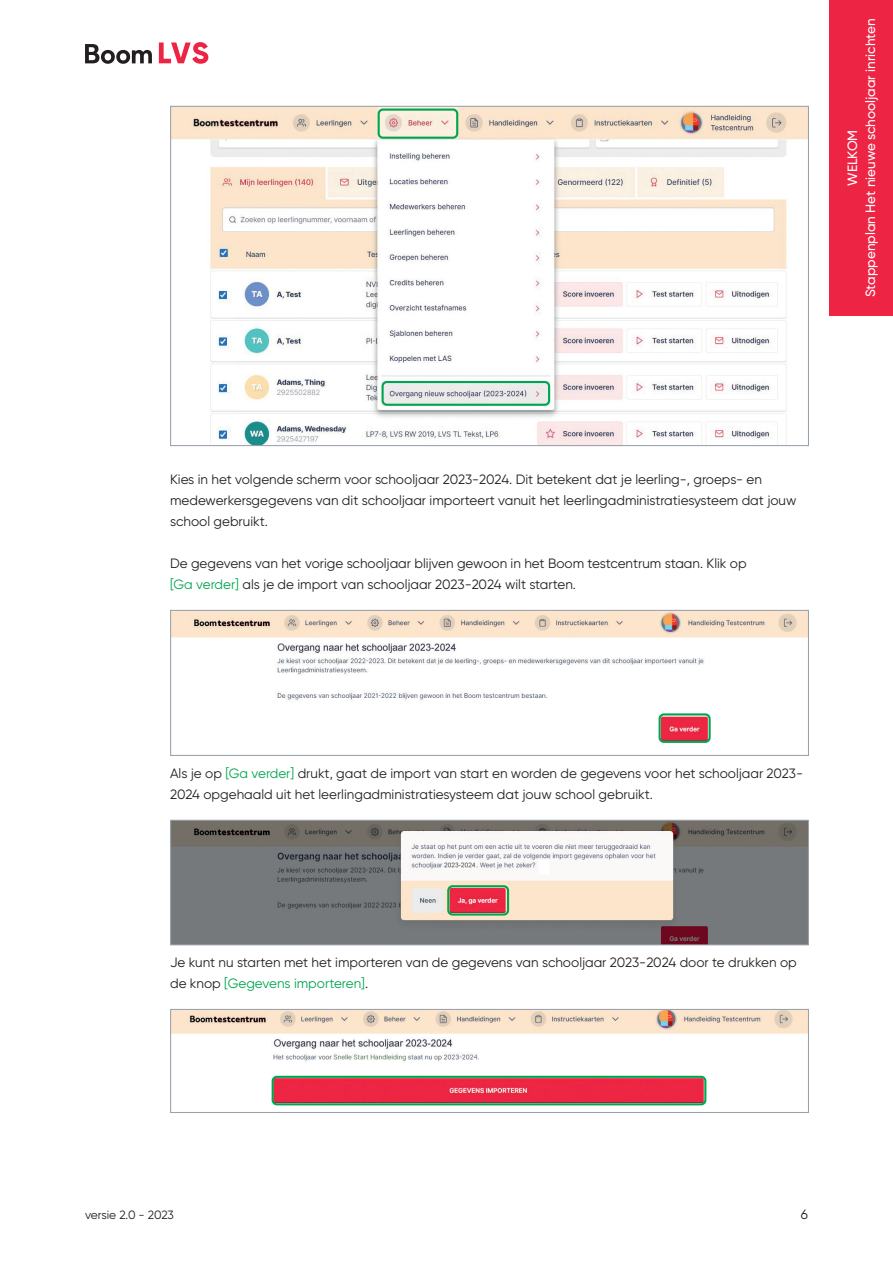
<style>
.page{position:relative;width:893px;height:1263px;background:#fff}
.page>*{position:absolute;margin:0;border:0;box-sizing:border-box;transform-origin:0 0}
.t1{font:13.5px/21px "Gilroy";color:#231f20}
.t2{font:500 13.5px/18px "Gilroy";color:#fff;text-align:center}
.t3{font:12px "Gilroy";letter-spacing:-.01em;color:#231f20}
.s1{color:#00a54f}
</style>
<div class="page">
<img style="left:172px;top:108px;width:635px;height:336px">
<div style="left:382px;top:381px;width:168px;height:25px;border:2px solid #00a54f;border-radius:4px"></div>
<div style="left:378px;top:109px;width:80px;height:30px;border:2px solid #00a54f;border-radius:4px"></div>
<img style="left:172px;top:612px;width:635px;height:128px">
<div style="left:170px;top:610px;width:639px;height:146px;border:1px solid #98a2ad"></div>
<div style="left:659px;top:713px;width:52px;height:30px;border:2px solid #00a54f;border-radius:4px"></div>
<img style="left:172px;top:822px;width:635px;height:121px">
<div style="left:170px;top:820px;width:639px;height:125px;border:1px solid #98a2ad"></div>
<div style="left:447px;top:885px;width:62px;height:30px;border:2px solid #00a54f;border-radius:4px"></div>
<img style="left:172px;top:1011px;width:635px;height:95px">
<div style="left:170px;top:1009px;width:639px;height:104px;border:1px solid #98a2ad"></div>
<div style="left:272px;top:1076px;width:434px;height:29px;border:2px solid #00a54f;border-radius:4px"></div>
<div style="left:829px;top:0;width:64px;height:316px;background:#ed2443"></div>
<svg style="left:85px;top:44px;width:67px;height:20px"></svg>
<svg style="left:159px;top:42px;width:49px;height:22px"></svg>
<p class="t2" style="left:843px;top:297px;width:280px;rotate:-90deg">WELKOM<br>Stappenplan Het nieuwe schooljaar inrichten</p>
<p class="t1" style="left:170px;top:468px;width:628px">Kies in het volgende scherm voor schooljaar 2023-2024. Dit betekent dat je leerling-, groeps- en medewerkersgegevens van dit schooljaar importeert vanuit het leerlingadministratiesysteem dat jouw school gebruikt.</p>
<p class="t1" style="left:170px;top:552px;width:578px">De gegevens van het vorige schooljaar blijven gewoon in het Boom testcentrum staan. Klik op <span class="s1">[Ga verder]</span> als je de import van schooljaar 2023-2024 wilt starten.</p>
<p class="t1" style="left:170px;top:762px;width:634px">Als je op <span class="s1">[Ga verder]</span> drukt, gaat de import van start en worden de gegevens voor het schooljaar 2023-<br>2024 opgehaald uit het leerlingadministratiesysteem dat jouw school gebruikt.</p>
<p class="t1" style="left:170px;top:951px;width:628px">Je kunt nu starten met het importeren van de gegevens van schooljaar 2023-2024 door te drukken op de knop <span class="s1">[Gegevens importeren]</span>.</p>
<p class="t3" style="left:85px;top:1207px;width:90px">versie 2.0 - 2023</p>
<p class="t1" style="left:801px;top:1203px;width:9px">6</p>
</div>
